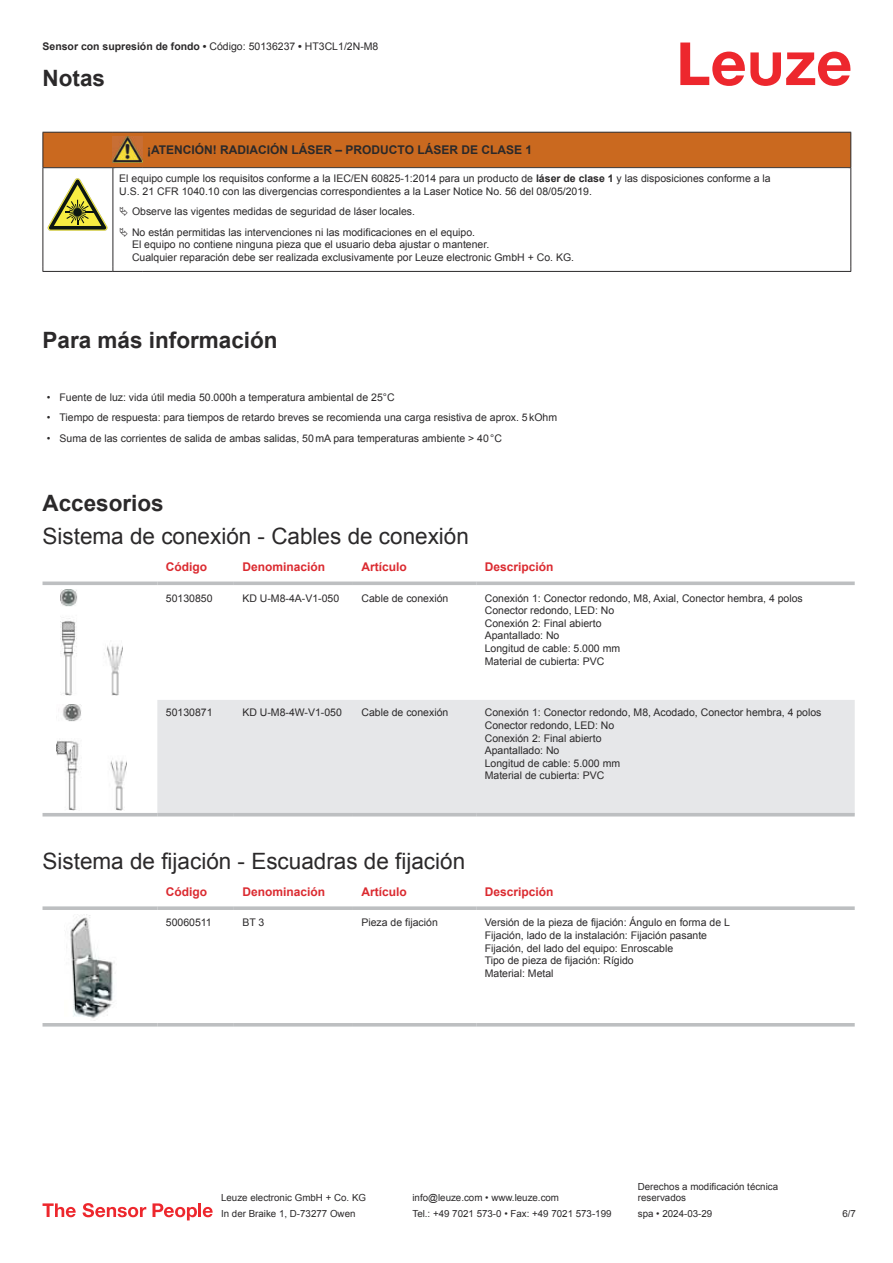
<style>
.page{position:relative;width:893px;height:1263px;background:#fff}
.page>*{position:absolute;margin:0;border:0;box-sizing:border-box;transform-origin:0 0}
.t1{font:22.5px "Arial";color:#2b292a}
.t2{font:700 22.5px "Arial";color:#2b292a}
.t3{font:700 12px "Arial";color:#db2a30}
.t4{font:700 12px "Arial";color:#2b292a}
.t5{font:10.5px/12.6px "Arial";color:#2b292a}
.t6{font:700 10.5px "Arial";color:#2b292a}
.t7{font:9.75px/11.7px "Arial";color:#2b292a}
.s1{font-weight:400}
.s2{font-weight:700}
</style>
<div class="page">
<svg style="left:680px;top:43px;width:170px;height:43px"></svg>
<div style="left:157px;top:700px;width:698px;height:113px;background:#e6e7e9"></div>
<svg style="left:43px;top:581px;width:114px;height:4px"></svg>
<svg style="left:157px;top:581px;width:77px;height:4px"></svg>
<svg style="left:234px;top:581px;width:119px;height:4px"></svg>
<svg style="left:353px;top:581px;width:123px;height:4px"></svg>
<svg style="left:476px;top:581px;width:379px;height:4px;background:#c5c7c9"></svg>
<hr style="left:43px;top:813px;width:114px;height:3px;background:#bdbfc1">
<hr style="left:157px;top:813px;width:77px;height:3px;background:#bdbfc1">
<hr style="left:234px;top:813px;width:119px;height:3px;background:#bdbfc1">
<hr style="left:353px;top:813px;width:123px;height:3px;background:#bdbfc1">
<hr style="left:476px;top:813px;width:379px;height:3px;background:#bdbfc1">
<img style="left:60px;top:589px;width:63px;height:107px">
<img style="left:56px;top:704px;width:70px;height:106px">
<svg style="left:43px;top:1026px;width:812px;height:1px"></svg>
<svg style="left:43px;top:906px;width:114px;height:4px"></svg>
<svg style="left:157px;top:906px;width:77px;height:4px"></svg>
<svg style="left:234px;top:906px;width:119px;height:4px"></svg>
<svg style="left:353px;top:906px;width:123px;height:4px"></svg>
<svg style="left:476px;top:906px;width:379px;height:4px;background:#c3c5c7"></svg>
<hr style="left:43px;top:1023px;width:114px;height:3px;background:#bdbfc1">
<hr style="left:157px;top:1023px;width:77px;height:3px;background:#bdbfc1">
<hr style="left:234px;top:1023px;width:119px;height:3px;background:#bdbfc1">
<hr style="left:353px;top:1023px;width:123px;height:3px;background:#bdbfc1">
<hr style="left:476px;top:1023px;width:379px;height:3px;background:#bdbfc1">
<img style="left:66px;top:914px;width:49px;height:104px">
<svg style="left:43px;top:1203px;width:33px;height:14px"></svg>
<svg style="left:83px;top:1203px;width:63px;height:14px"></svg>
<svg style="left:153px;top:1203px;width:44px;height:17px"></svg>
<hr style="left:198px;top:1203px;width:3px;height:14px;background:#ed272d">
<svg style="left:203px;top:1207px;width:10px;height:10px"></svg>
<div style="left:44px;top:133px;width:806px;height:34px;background:#ca691f"></div>
<svg style="left:44px;top:168px;width:806px;height:103px"></svg>
<hr style="left:43px;top:132px;width:70px;height:1px;background:#2b292a">
<hr style="left:43px;top:133px;width:1px;height:34px;background:#2b292a">
<hr style="left:43px;top:167px;width:70px;height:1px;background:#2b292a">
<hr style="left:113px;top:132px;width:30px;height:1px;background:#2b292a">
<hr style="left:113px;top:167px;width:30px;height:1px;background:#2b292a">
<hr style="left:143px;top:132px;width:708px;height:1px;background:#2b292a">
<hr style="left:850px;top:133px;width:1px;height:34px;background:#2b292a">
<hr style="left:143px;top:167px;width:708px;height:1px;background:#2b292a">
<hr style="left:43px;top:168px;width:1px;height:99px;background:#2b292a">
<hr style="left:113px;top:168px;width:1px;height:99px;background:#2b292a">
<hr style="left:850px;top:168px;width:1px;height:99px;background:#2b292a">
<hr style="left:43px;top:271px;width:70px;height:1px;background:#2b292a">
<hr style="left:113px;top:271px;width:30px;height:1px;background:#2b292a">
<hr style="left:143px;top:271px;width:708px;height:1px;background:#2b292a">
<img style="left:113px;top:136px;width:30px;height:27px">
<svg style="left:47px;top:178px;width:60px;height:53px"></svg>
<svg style="left:115px;top:169px;width:734px;height:98px"></svg>
<svg style="left:120px;top:207px;width:8px;height:9px"></svg>
<svg style="left:120px;top:227px;width:8px;height:10px"></svg>
<p class="t6" style="left:43px;top:43px;width:337px">Sensor con supresión de fondo • <span class="s1">Código: 50136237</span> • <span class="s1">HT3CL1/2N-M8</span></p>
<h1 class="t2" style="left:43px;top:70px;width:64px">Notas</h1>
<p class="t4" style="left:147px;top:145px;width:386px">¡ATENCIÓN! RADIACIÓN LÁSER – PRODUCTO LÁSER DE CLASE 1</p>
<p class="t5" style="left:119px;top:173px;width:653px">El equipo cumple los requisitos conforme a la IEC/EN 60825-1:2014 para un producto de <span class="s2">láser de clase 1</span> y las disposiciones conforme a la<br>U.S. 21 CFR 1040.10 con las divergencias correspondientes a la Laser Notice No. 56 del 08/05/2019.</p>
<p class="t5" style="left:132px;top:202px;width:345px;line-height:20.2px">Observe las vigentes medidas de seguridad de láser locales.<br>No están permitidas las intervenciones ni las modificaciones en el equipo.</p>
<p class="t5" style="left:132px;top:239px;width:444px">El equipo no contiene ninguna pieza que el usuario deba ajustar o mantener.<br>Cualquier reparación debe ser realizada exclusivamente por Leuze electronic GmbH + Co. KG.</p>
<h1 class="t2" style="left:43px;top:332px;width:237px">Para más información</h1>
<p class="t5" style="left:47px;top:392px;width:349px">• Fuente de luz: vida útil media 50.000h a temperatura ambiental de 25°C</p>
<p class="t5" style="left:47px;top:412px;width:512px">• Tiempo de respuesta: para tiempos de retardo breves se recomienda una carga resistiva de aprox. 5 kOhm</p>
<p class="t5" style="left:47px;top:432px;width:457px">• Suma de las corrientes de salida de ambas salidas, 50 mA para temperaturas ambiente &gt; 40 °C</p>
<h1 class="t2" style="left:43px;top:494px;width:123px">Accesorios</h1>
<h1 class="t1" style="left:43px;top:528px;width:428px">Sistema de conexión - Cables de conexión</h1>
<p class="t3" style="left:166px;top:562px;width:43px">Código</p>
<p class="t3" style="left:242px;top:562px;width:84px">Denominación</p>
<p class="t3" style="left:361px;top:562px;width:47px">Artículo</p>
<p class="t3" style="left:485px;top:562px;width:70px">Descripción</p>
<p class="t5" style="left:166px;top:592px;width:48px">50130850</p>
<p class="t5" style="left:242px;top:592px;width:98px">KD U-M8-4A-V1-050</p>
<p class="t5" style="left:361px;top:592px;width:88px">Cable de conexión</p>
<p class="t5" style="left:485px;top:592px;width:320px">Conexión 1: Conector redondo, M8, Axial, Conector hembra, 4 polos<br>Conector redondo, LED: No<br>Conexión 2: Final abierto<br>Apantallado: No<br>Longitud de cable: 5.000 mm<br>Material de cubierta: PVC</p>
<p class="t5" style="left:166px;top:707px;width:48px">50130871</p>
<p class="t5" style="left:242px;top:707px;width:101px">KD U-M8-4W-V1-050</p>
<p class="t5" style="left:361px;top:707px;width:88px">Cable de conexión</p>
<p class="t5" style="left:485px;top:707px;width:338px">Conexión 1: Conector redondo, M8, Acodado, Conector hembra, 4 polos<br>Conector redondo, LED: No<br>Conexión 2: Final abierto<br>Apantallado: No<br>Longitud de cable: 5.000 mm<br>Material de cubierta: PVC</p>
<h1 class="t1" style="left:43px;top:853px;width:424px">Sistema de fijación - Escuadras de fijación</h1>
<p class="t3" style="left:166px;top:887px;width:43px">Código</p>
<p class="t3" style="left:242px;top:887px;width:84px">Denominación</p>
<p class="t3" style="left:361px;top:887px;width:47px">Artículo</p>
<p class="t3" style="left:485px;top:887px;width:70px">Descripción</p>
<p class="t5" style="left:166px;top:917px;width:47px">50060511</p>
<p class="t5" style="left:242px;top:917px;width:23px">BT 3</p>
<p class="t5" style="left:361px;top:917px;width:78px">Pieza de fijación</p>
<p class="t5" style="left:485px;top:917px;width:247px">Versión de la pieza de fijación: Ángulo en forma de L Fijación, lado de la instalación: Fijación pasante Fijación, del lado del equipo: Enroscable<br>Tipo de pieza de fijación: Rígido<br>Material: Metal</p>
<p class="t7" style="left:221px;top:1193px;width:146px">Leuze electronic GmbH + Co. KG</p>
<p class="t7" style="left:412px;top:1193px;width:148px">info@leuze.com • www.leuze.com</p>
<p class="t7" style="left:638px;top:1181px;width:142px">Derechos a modificación técnica reservados</p>
<p class="t7" style="left:221px;top:1209px;width:136px">In der Braike 1, D-73277 Owen</p>
<p class="t7" style="left:412px;top:1209px;width:201px">Tel.: +49 7021 573-0 • Fax: +49 7021 573-199</p>
<p class="t7" style="left:638px;top:1209px;width:76px">spa • 2024-03-29</p>
<p class="t7" style="left:842px;top:1209px;width:15px">6 /7</p>
</div>
